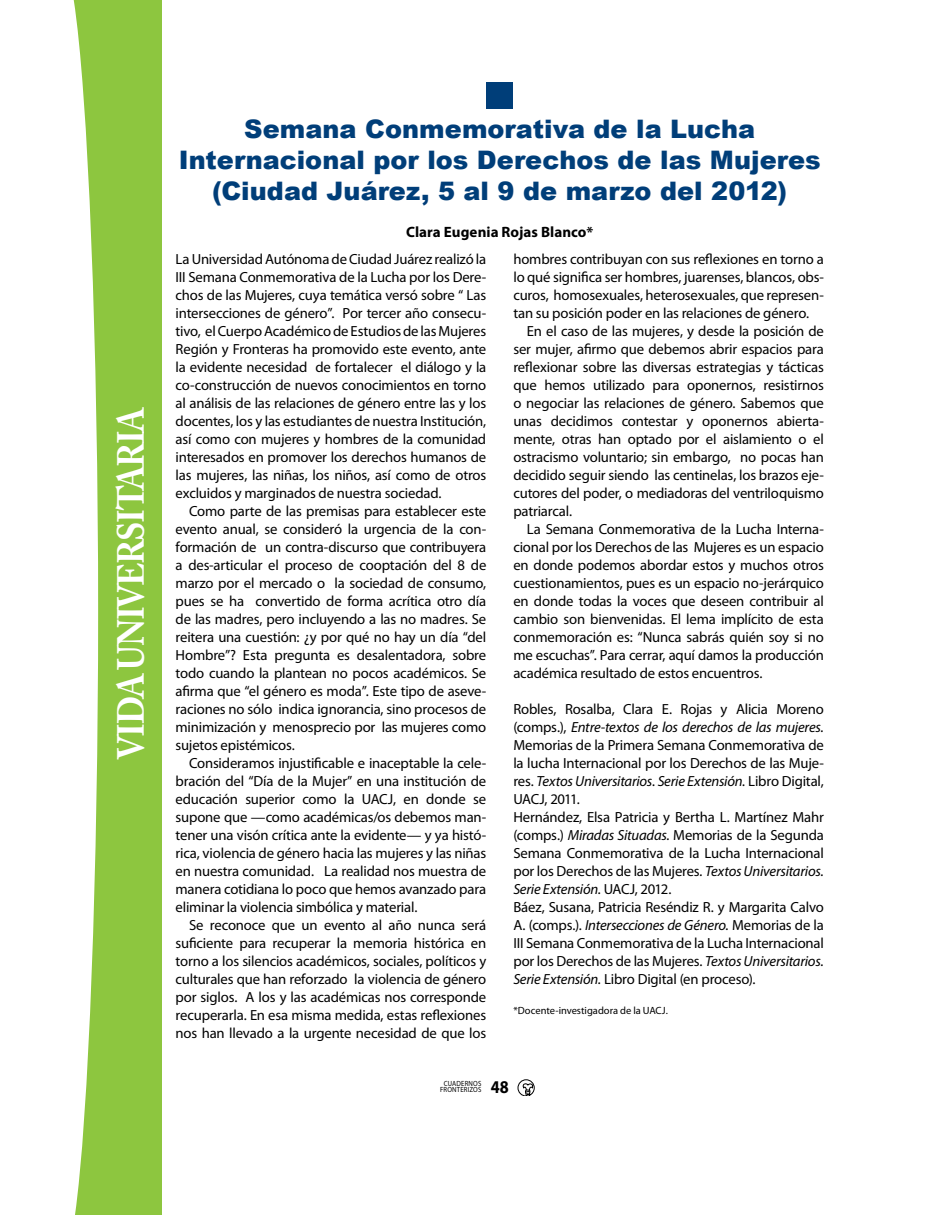
<style>
.page{position:relative;width:932px;height:1215px;background:#fff}
.page>*{position:absolute;margin:0;border:0;box-sizing:border-box;transform-origin:0 0}
.t1{font:700 37.5px "Adobe Caslon Pro";letter-spacing:-.04em;color:#fff;scale:.9 1}
.t2{font:900 25.5px/30.6px "Arial";color:#003e79;text-align:center}
.t3{font:700 18px "Myriad Pro";color:#000;scale:.9 1}
.t4{font:700 15px "Myriad Pro";letter-spacing:.005em;color:#000}
.t5{font:14.7px/18px "Myriad Pro";letter-spacing:-.01em;color:#000;text-align:justify}
.t6{font:10.5px "Myriad Pro";color:#000}
.t7{font:7.5px/6px "Myriad Pro";letter-spacing:.02em;color:#000;scale:.9 1}
.s1{font-style:italic}
</style>
<div class="page">
<div style="left:61px;top:0;width:101px;height:1215px;background:#8dc63f"></div>
<svg style="left:61px;top:0;width:37px;height:1215px;fill:#fff"></svg>
<div style="left:486px;top:82px;width:27px;height:26px;background:#003e79"></div>
<svg style="left:518px;top:1080px;width:16px;height:16px"></svg>
<h1 class="t1" style="left:109px;top:759px;width:394px;rotate:-90deg">VIDA UNIVERSITARIA</h1>
<h2 class="t2" style="left:179px;top:113px;width:643px">Semana Conmemorativa de la Lucha<br>Internacional por los Derechos de las Mujeres (Ciudad Juárez, 5 al 9 de marzo del 2012)</h2>
<p class="t4" style="left:406px;top:223px;width:188px">Clara Eugenia Rojas Blanco*</p>
<p class="t5" style="left:513px;top:250px;width:312px">hombres contribuyan con sus reflexiones en torno a lo qué significa ser hombres, juarenses, blancos, obs&shy;curos, homosexuales, heterosexuales, que represen&shy;tan su posición poder en las relaciones de género.</p>
<p class="t5" style="left:513px;top:322px;width:312px;text-indent:13px">En el caso de las mujeres, y desde la posición de ser mujer, afirmo que debemos abrir espacios para reflexionar sobre las diversas estrategias y tácticas que hemos utilizado para oponernos, resistirnos o negociar las relaciones de género. Sabemos que unas decidimos contestar y oponernos abierta&shy;mente, otras han optado por el aislamiento o el ostracismo voluntario; sin embargo, no pocas han decidido seguir siendo las centinelas, los brazos eje&shy;cutores del poder, o mediadoras del ventriloquismo patriarcal.</p>
<p class="t5" style="left:513px;top:520px;width:312px;text-indent:14px">La Semana Conmemorativa de la Lucha Interna&shy;cional por los Derechos de las Mujeres es un espacio en donde podemos abordar estos y muchos otros cuestionamientos, pues es un espacio no-jerárquico en donde todas la voces que deseen contribuir al cambio son bienvenidas. El lema implícito de esta conmemoración es: “Nunca sabrás quién soy si no me escuchas”. Para cerrar, aquí damos la producción académica resultado de estos encuentros.</p>
<p class="t5" style="left:513px;top:700px;width:312px;text-align:left">Robles, Rosalba, Clara E. Rojas y Alicia Moreno (comps.), <span class="s1">Entre-textos de los derechos de las mujeres.<br></span>Memorias de la Primera Semana Conmemorativa de la lucha Internacional por los Derechos de las Muje&shy;res. <span class="s1">Textos Universitarios. Serie Extensión.</span> Libro Digital, UACJ, 2011.<br>Hernández, Elsa Patricia y Bertha L. Martínez Mahr (comps.) <span class="s1">Miradas Situadas.</span> Memorias de la Segunda Semana Conmemorativa de la Lucha Internacional por los Derechos de las Mujeres<span class="s1">. Textos Universitarios.<br>Serie Extensión.</span> UACJ, 2012.<br>Báez, Susana, Patricia Reséndiz R. y Margarita Calvo A. (comps.). <span class="s1">Intersecciones de Género.</span> Memorias de la III Semana Conmemorativa de la Lucha Internacional por los Derechos de las Mujeres. <span class="s1">Textos Universitarios.<br>Serie Extensión.</span> Libro Digital (en proceso).</p>
<p class="t6" style="left:513px;top:1005px;width:156px">*Docente-investigadora de la UACJ.</p>
<p class="t5" style="left:176px;top:250px;width:312px">La Universidad Autónoma de Ciudad Juárez realizó la III Semana Conmemorativa de la Lucha por los Dere&shy;chos de las Mujeres, cuya temática versó sobre “ Las intersecciones de género”. Por tercer año consecu&shy;tivo, el Cuerpo Académico de Estudios de las Mujeres Región y Fronteras ha promovido este evento, ante la evidente necesidad de fortalecer el diálogo y la co-construcción de nuevos conocimientos en torno al análisis de las relaciones de género entre las y los docentes, los y las estudiantes de nuestra Institución, así como con mujeres y hombres de la comunidad interesados en promover los derechos humanos de las mujeres, las niñas, los niños, así como de otros excluidos y marginados de nuestra sociedad.</p>
<p class="t5" style="left:176px;top:502px;width:312px;text-indent:13px">Como parte de las premisas para establecer este evento anual, se consideró la urgencia de la con&shy;formación de un contra-discurso que contribuyera a des-articular el proceso de cooptación del 8 de marzo por el mercado o la sociedad de consumo, pues se ha convertido de forma acrítica otro día de las madres, pero incluyendo a las no madres. Se reitera una cuestión: ¿y por qué no hay un día “del Hombre”? Esta pregunta es desalentadora, sobre todo cuando la plantean no pocos académicos. Se afirma que “el género es moda”. Este tipo de aseve&shy;raciones no sólo indica ignorancia, sino procesos de minimización y menosprecio por las mujeres como sujetos epistémicos.</p>
<p class="t5" style="left:175px;top:754px;width:312px;text-indent:14px">Consideramos injustificable e inaceptable la cele&shy;bración del “Día de la Mujer” en una institución de educación superior como la UACJ, en donde se supone que —como académicas/os debemos man&shy;tener una visón crítica ante la evidente— y ya histó&shy;rica, violencia de género hacia las mujeres y las niñas en nuestra comunidad. La realidad nos muestra de manera cotidiana lo poco que hemos avanzado para eliminar la violencia simbólica y material.</p>
<p class="t5" style="left:175px;top:916px;width:312px;text-indent:13px">Se reconoce que un evento al año nunca será suficiente para recuperar la memoria histórica en torno a los silencios académicos, sociales, políticos y culturales que han reforzado la violencia de género por siglos. A los y las académicas nos corresponde recuperarla. En esa misma medida, estas reflexiones nos han llevado a la urgente necesidad de que los</p>
<p class="t7" style="left:440px;top:1081px;width:47px;text-indent:4px">CUADERNOS<br>Fron</p>
<p class="t7" style="left:457px;top:1087px;width:29px">ter IZOS</p>
<p class="t3" style="left:491px;top:1075px;width:21px">48</p>
</div>
